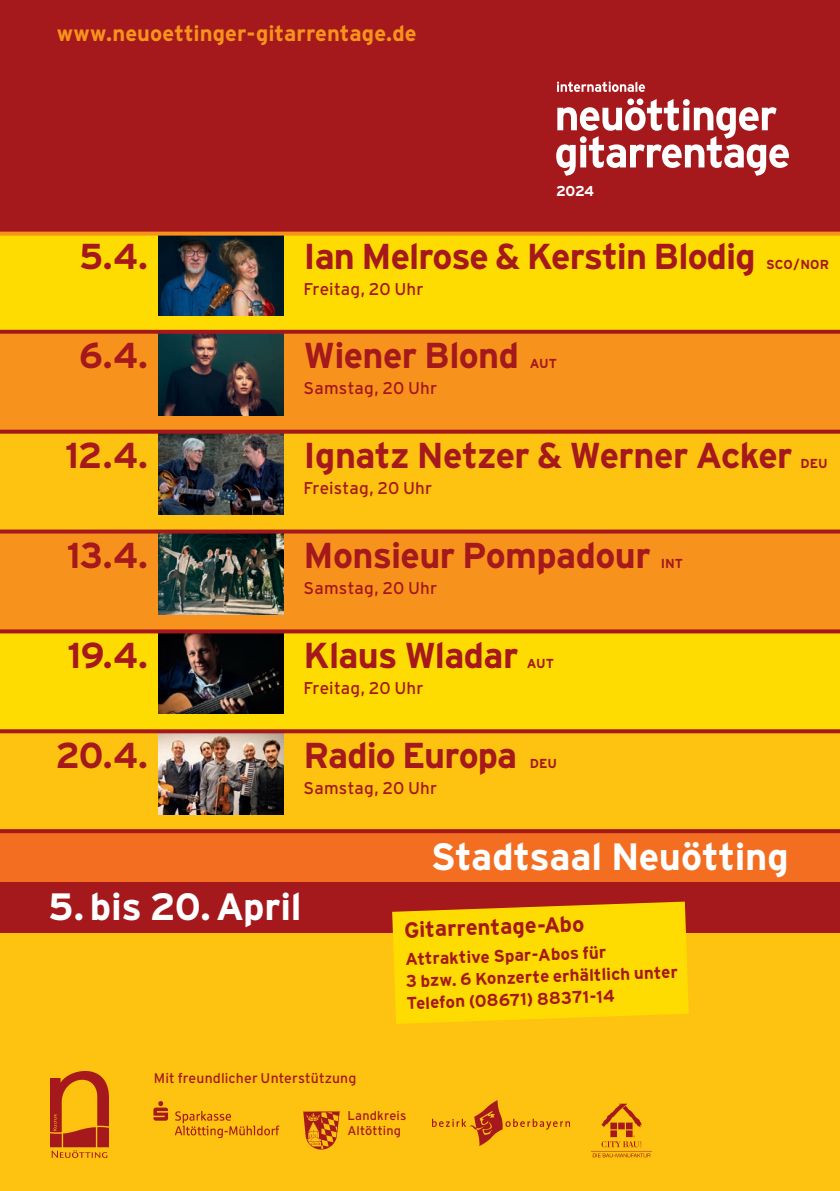
<style>
.page{position:relative;width:840px;height:1191px;background:#fff}
.page>*{position:absolute;margin:0;border:0;box-sizing:border-box;transform-origin:0 0}
.t1{font:700 38px "Interstate";letter-spacing:-.01em;color:#fff}
.t2{font:700 36px "Interstate";letter-spacing:-.02em;color:#a5181b}
.t3{font:700 22px "Interstate";letter-spacing:.005em;color:#f7931d}
.t4{font:700 22px "Interstate";color:#a5181b}
.t5{font:17px "Interstate";letter-spacing:.01em;color:#a5181b}
.t6{font:700 17px/22px "Interstate";color:#a5181b}
.t7{font:700 14.4px "Interstate";color:#fff}
.t8{font:14px "Interstate";letter-spacing:.01em;color:#a5181b}
.t9{font:700 13px "Interstate";color:#a5181b}
.t10{font:12.6px/14.4px "Interstate";letter-spacing:.01em;color:#a5181b}
</style>
<div class="page">
<div style="left:0;top:0;width:839px;height:247px;background:#a5181b"></div>
<div style="left:0;top:932px;width:839px;height:259px;background:#fec210"></div>
<div style="left:0;top:234px;width:839px;height:100px;background:#ffdc01"></div>
<div style="left:0;top:334px;width:839px;height:98px;background:#f7931d"></div>
<div style="left:0;top:432px;width:839px;height:101px;background:#fec210"></div>
<div style="left:0;top:532px;width:839px;height:100px;background:#f7931d"></div>
<div style="left:0;top:632px;width:839px;height:100px;background:#ffdc01"></div>
<div style="left:0;top:732px;width:839px;height:100px;background:#fec210"></div>
<div style="left:0;top:832px;width:839px;height:50px;background:#f36e21"></div>
<div style="left:0;top:882px;width:839px;height:50px;background:#a5181b"></div>
<svg style="left:556px;top:98px;width:232px;height:78px"></svg>
<svg style="left:556px;top:81px;width:88px;height:11px"></svg>
<img style="left:51px;top:1071px;width:58px;height:86px">
<img style="left:153px;top:1101px;width:126px;height:36px">
<img style="left:432px;top:1101px;width:137px;height:45px">
<img style="left:303px;top:1111px;width:37px;height:39px">
<img style="left:159px;top:236px;width:124px;height:80px">
<img style="left:159px;top:334px;width:124px;height:81px">
<img style="left:159px;top:434px;width:124px;height:81px">
<img style="left:159px;top:533px;width:124px;height:81px">
<img style="left:159px;top:633px;width:124px;height:81px">
<img style="left:159px;top:733px;width:124px;height:81px">
<svg style="left:392px;top:901px;width:296px;height:123px"></svg>
<svg style="left:0;top:231px;width:839px;height:1px"></svg>
<svg style="left:0;top:330px;width:839px;height:4px;fill:#a5181b"></svg>
<svg style="left:0;top:430px;width:839px;height:4px;fill:#a5181b"></svg>
<svg style="left:0;top:529px;width:839px;height:4px;fill:#a5181b"></svg>
<svg style="left:0;top:629px;width:839px;height:4px;fill:#a5181b"></svg>
<svg style="left:0;top:729px;width:839px;height:4px;fill:#a5181b"></svg>
<svg style="left:0;top:829px;width:839px;height:4px;fill:#a5181b"></svg>
<svg style="left:0;top:232px;width:839px;height:4px;fill:#f7931d"></svg>
<img style="left:591px;top:1103px;width:61px;height:55px">
<p class="t3" style="left:57px;top:20px;width:361px">www.neuoettinger-gitarrentage.de</p>
<p class="t7" style="left:556px;top:183px;width:39px">2024</p>
<p class="t2" style="left:79px;top:236px;width:70px">5.4.</p>
<p class="t2" style="left:303px;top:236px;width:453px">Ian Melrose &amp; Kerstin Blodig</p>
<p class="t5" style="left:303px;top:279px;width:121px">Freitag, 20 Uhr</p>
<p class="t9" style="left:765px;top:257px;width:64px">SCO/NOR</p>
<p class="t2" style="left:79px;top:336px;width:70px">6.4.</p>
<p class="t2" style="left:303px;top:336px;width:217px">Wiener Blond</p>
<p class="t5" style="left:303px;top:379px;width:135px">Samstag, 20 Uhr</p>
<p class="t9" style="left:529px;top:356px;width:29px">AUT</p>
<p class="t2" style="left:65px;top:435px;width:84px">12.4.</p>
<p class="t2" style="left:303px;top:435px;width:490px">Ignatz Netzer &amp; Werner Acker</p>
<p class="t5" style="left:303px;top:479px;width:130px">Freistag, 20 Uhr</p>
<p class="t9" style="left:800px;top:456px;width:29px">DEU</p>
<p class="t2" style="left:67px;top:535px;width:83px">13.4.</p>
<p class="t2" style="left:303px;top:535px;width:348px">Monsieur Pompadour</p>
<p class="t5" style="left:303px;top:578px;width:135px">Samstag, 20 Uhr</p>
<p class="t9" style="left:660px;top:556px;width:24px">INT</p>
<p class="t2" style="left:68px;top:635px;width:82px">19.4.</p>
<p class="t2" style="left:303px;top:635px;width:216px">Klaus Wladar</p>
<p class="t5" style="left:303px;top:678px;width:121px">Freitag, 20 Uhr</p>
<p class="t9" style="left:526px;top:656px;width:29px">AUT</p>
<p class="t2" style="left:55px;top:735px;width:94px">20.4.</p>
<p class="t2" style="left:303px;top:735px;width:215px">Radio Europa</p>
<p class="t5" style="left:303px;top:778px;width:135px">Samstag, 20 Uhr</p>
<p class="t9" style="left:529px;top:756px;width:29px">DEU</p>
<p class="t1" style="left:48px;top:885px;width:255px">5. bis 20. April</p>
<p class="t1" style="left:430px;top:835px;width:359px">Stadtsaal Neuötting</p>
<p class="t4" style="left:403px;top:917px;width:182px;rotate:-2deg">Gitarrentage-Abo</p>
<p class="t6" style="left:404px;top:948px;width:273px;rotate:-2deg">Attraktive Spar-Abos für<br>3 bzw. 6 Konzerte erhältlich unter<br>Telefon (08671) 88371-14</p>
<p class="t8" style="left:154px;top:1070px;width:204px">Mit freundlicher Unterstützung</p>
<p class="t10" style="left:347px;top:1108px;width:60px">Landkreis<br>Altötting</p>
</div>
